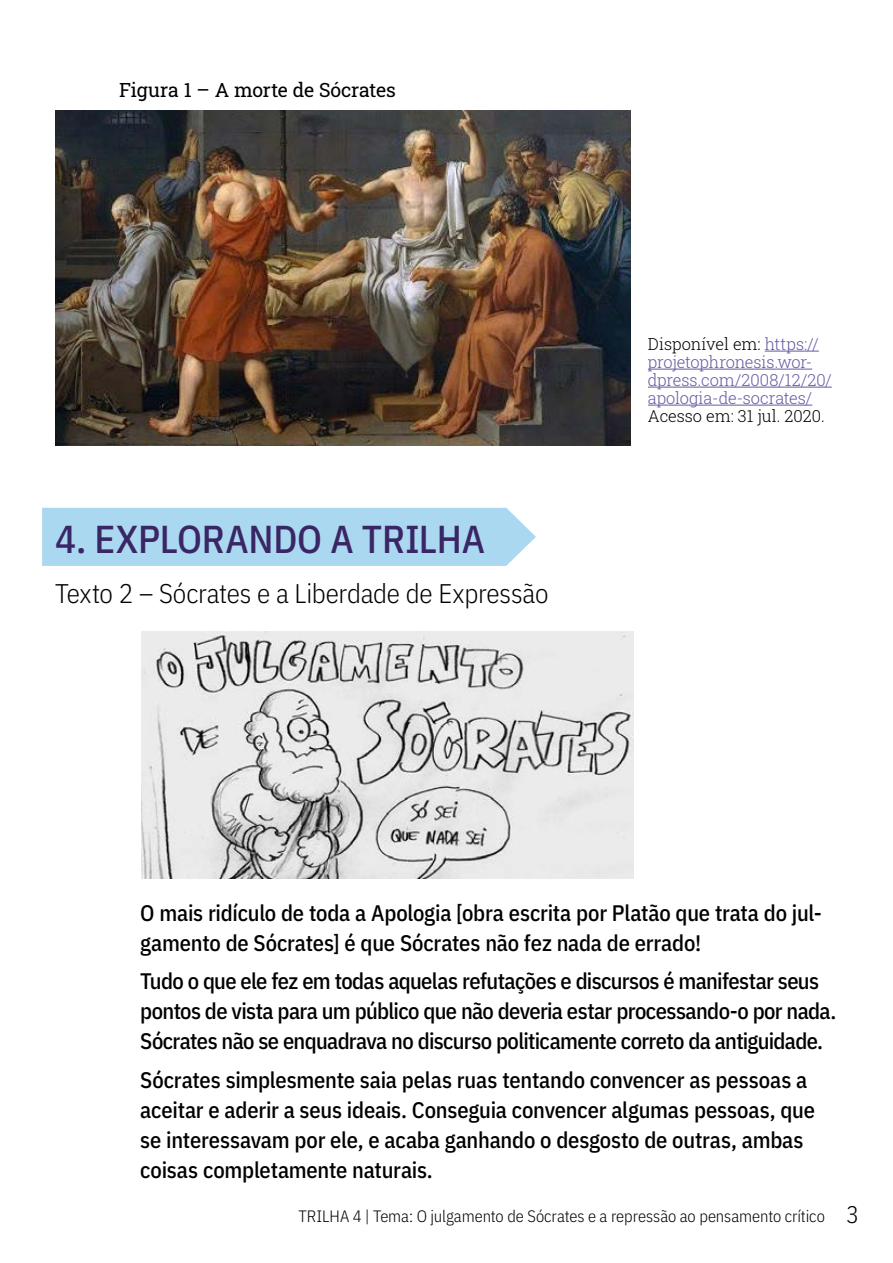
<style>
.page{position:relative;width:893px;height:1263px;background:#fff}
.page>*{position:absolute;margin:0;border:0;box-sizing:border-box;transform-origin:0 0}
.Etapa{font:500 39px "IBM Plex Sans Cond";letter-spacing:-.005em;color:#3a2664}
.Texto_1{font:300 27px "IBM Plex Sans Cond";letter-spacing:-.01em;color:#000}
.Texto___Retirado{font:500 22.5px/30px "IBM Plex Sans Cond";letter-spacing:-.015em;color:#000}
.Figura{font:19.5px "Roboto Slab";letter-spacing:-.01em;color:#000}
.Fonte_imagem{font:300 16.5px/18px "Roboto Slab";letter-spacing:-.005em;color:#6658a3}
.t1{font:300 16.5px "IBM Plex Sans Cond";letter-spacing:-.005em;color:#000}
.s1{color:#000}
.s2{font-size:24px}
</style>
<div class="page">
<div style="left:42px;top:508px;width:494px;height:58px;background:#aad8f1"></div>
<img style="left:55px;top:111px;width:576px;height:334px">
<img style="left:142px;top:631px;width:491px;height:247px">
<hr style="left:765px;top:351px;width:54px;height:1px;background:#6658a3">
<hr style="left:648px;top:369px;width:164px;height:1px;background:#6658a3">
<hr style="left:648px;top:387px;width:184px;height:1px;background:#6658a3">
<hr style="left:648px;top:405px;width:164px;height:1px;background:#6658a3">
<p class="Figura" style="left:119px;top:77px;width:278px">Figura 1 – A morte de Sócrates</p>
<p class="Etapa" style="left:55px;top:509px;width:431px">4. EXPLORANDO A TRILHA</p>
<p class="Texto_1" style="left:55px;top:573px;width:495px">Texto 2 – Sócrates e a Liberdade de Expressão</p>
<p class="Fonte_imagem" style="left:648px;top:334px;width:185px"><span class="s1">Disponível em:</span> https:// projetophronesis.wor&shy;dpress.com/2008/12/20/ apologia-de-socrates/<br><span class="s1">Acesso em: 31 jul. 2020.</span></p>
<p class="Texto___Retirado" style="left:140px;top:896px;width:683px">O mais ridículo de toda a Apologia [obra escrita por Platão que trata do jul&shy;gamento de Sócrates] é que Sócrates não fez nada de errado!</p>
<p class="Texto___Retirado" style="left:140px;top:964px;width:697px">Tudo o que ele fez em todas aquelas refutações e discursos é manifestar seus pontos de vista para um público que não deveria estar processando-o por nada.<br>Sócrates não se enquadrava no discurso politicamente correto da antiguidade.</p>
<p class="Texto___Retirado" style="left:140px;top:1063px;width:676px">Sócrates simplesmente saia pelas ruas tentando convencer as pessoas a aceitar e aderir a seus ideais. Conseguia convencer algumas pessoas, que se interessavam por ele, e acaba ganhando o desgosto de outras, ambas coisas completamente naturais.</p>
<p class="t1" style="left:298px;top:1203px;width:562px">TRILHA 4 | Tema: O julgamento de Sócrates e a repressão ao pensamento crítico <span class="s2">3</span></p>
</div>
